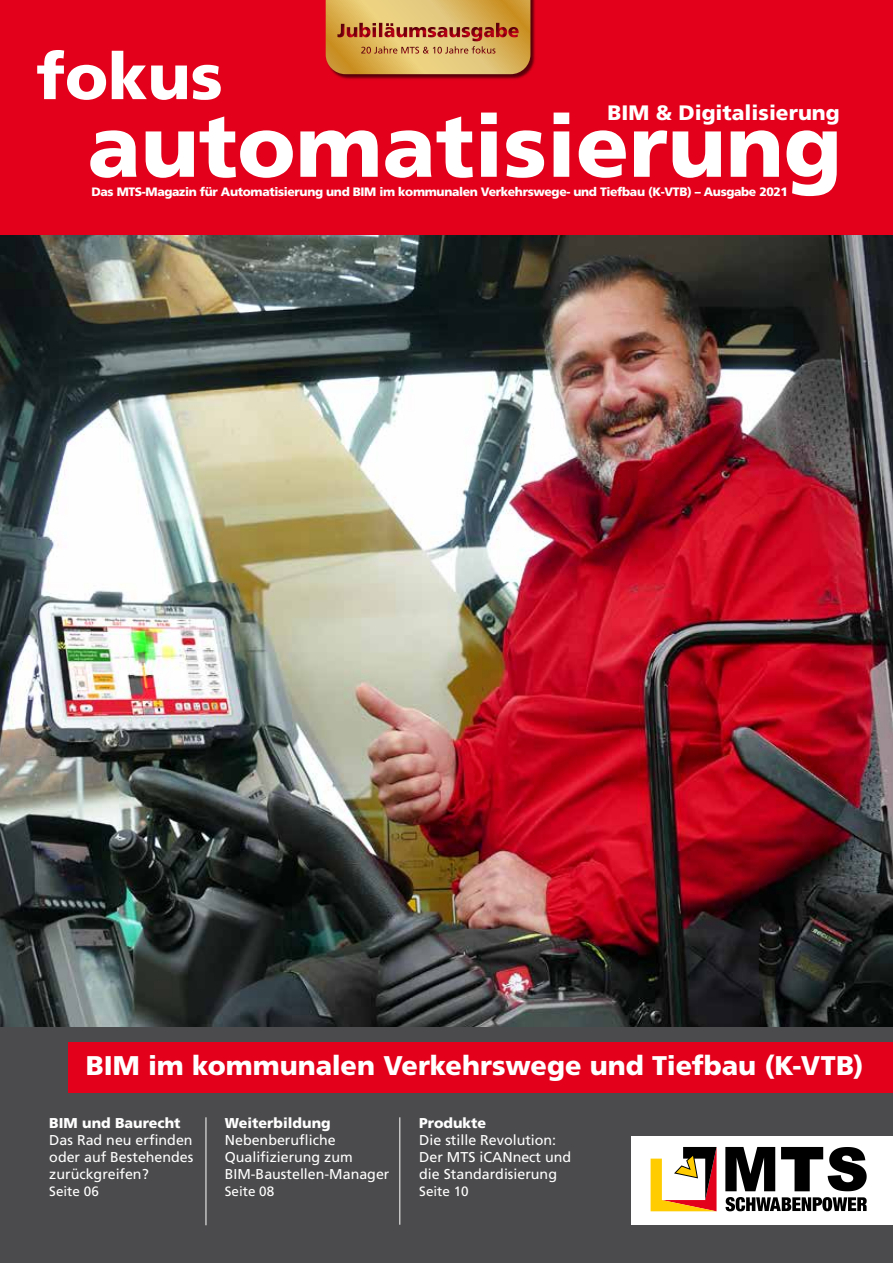
<style>
.page{position:relative;width:893px;height:1263px;background:#fff}
.page>*{position:absolute;margin:0;border:0;box-sizing:border-box;transform-origin:0 0}
.t1{font:900 87px "Frutiger LT Com";color:#fff}
.t2{font:900 64.5px "Frutiger LT Com";color:#fff}
.t3{font:900 27px "Frutiger LT Com";letter-spacing:-.005em;color:#fff}
.t4{font:900 20.85px "Frutiger LT Com";color:#fff}
.t5{font:14.25px/17.1px "Frutiger LT Com";color:#fff}
.t6{font:900 14.25px "Frutiger LT Com";color:#fff}
.t7{font:13.5px "Frutiger LT Com";color:#fff}
.t8{font:900 12.15px "Frutiger LT Com";letter-spacing:-.03em;color:#fff}
</style>
<div class="page">
<img style="left:0;top:235px;width:893px;height:792px">
<div style="left:0;top:1027px;width:893px;height:236px;background:#4b4b4d"></div>
<div style="left:0;top:0;width:893px;height:235px;background:#e2001a"></div>
<hr style="left:206px;top:1117px;width:1px;height:108px;background:#fff">
<div style="left:631px;top:1136px;width:262px;height:89px;background:#fff"></div>
<svg style="left:651px;top:1147px;width:65px;height:64px"></svg>
<svg style="left:725px;top:1147px;width:50px;height:44px"></svg>
<svg style="left:781px;top:1147px;width:86px;height:44px"></svg>
<svg style="left:726px;top:1197px;width:141px;height:14px"></svg>
<div style="left:69px;top:1042px;width:824px;height:51px;background:#e2001a"></div>
<hr style="left:399px;top:1117px;width:1px;height:108px;background:#fff">
<img style="left:325px;top:0;width:210px;height:79px">
<svg style="left:326px;top:0;width:204px;height:74px"></svg>
<h2 class="t2" style="left:36px;top:38px;width:188px">fokus</h2>
<h3 class="t4" style="left:608px;top:100px;width:234px">BIM &amp; Digitalisierung</h3>
<h1 class="t1" style="left:88px;top:94px;width:756px">automatisierung</h1>
<p class="t8" style="left:92px;top:184px;width:698px">Das MTS-Magazin für Automatisierung und BIM im kommunalen Verkehrswege- und Tiefbau (K-VTB) – Ausgabe 2021</p>
<h3 class="t3" style="left:86px;top:1050px;width:779px">BIM im kommunalen Verkehrswege und Tiefbau (K-VTB)</h3>
<p class="t6" style="left:49px;top:1114px;width:133px">BIM und Baurecht</p>
<p class="t5" style="left:49px;top:1132px;width:146px;text-align:justify">Das Rad neu erfinden oder auf Bestehendes zurückgreifen?</p>
<p class="t7" style="left:49px;top:1183px;width:51px">Seite 06</p>
<p class="t6" style="left:225px;top:1114px;width:107px">Weiterbildung</p>
<p class="t5" style="left:225px;top:1132px;width:166px">Nebenberufliche<br>Qualifizierung zum<br>BIM-Baustellen-Manager</p>
<p class="t7" style="left:225px;top:1183px;width:51px">Seite 08</p>
<p class="t6" style="left:419px;top:1114px;width:69px">Produkte</p>
<p class="t5" style="left:419px;top:1132px;width:154px">Die stille Revolution:<br>Der MTS iCANnect und die Standardisierung</p>
<p class="t7" style="left:419px;top:1183px;width:51px">Seite 10</p>
</div>
